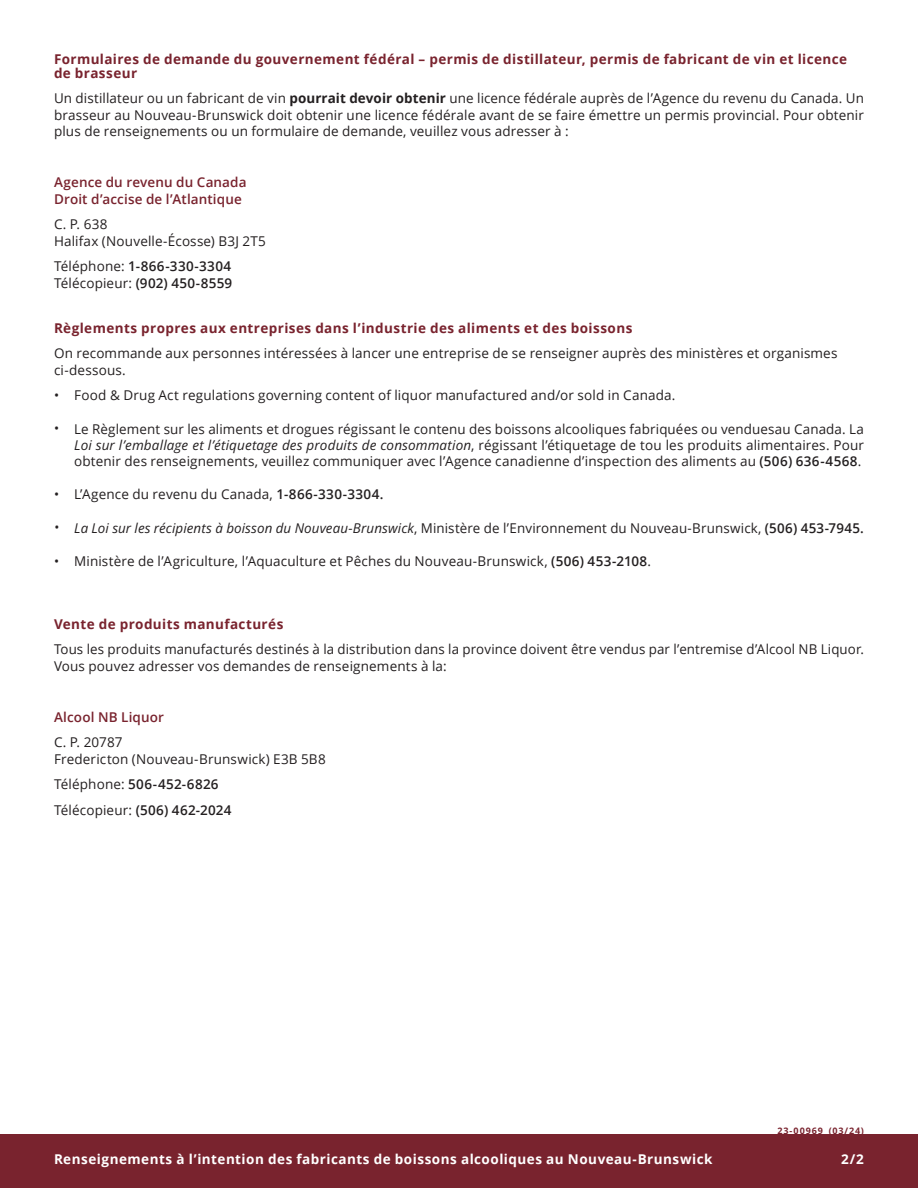
<style>
.page{position:relative;width:918px;height:1188px;background:#fff}
.page>*{position:absolute;margin:0;border:0;box-sizing:border-box;transform-origin:0 0}
.t1{font:13.5px/16.5px "Open Sans";letter-spacing:.01em;color:#231f20}
.t2{font:700 13.5px/13.5px "Open Sans";letter-spacing:.03em;color:#79232e}
.t3{font:italic 13.5px "Open Sans";letter-spacing:.01em;color:#231f20}
.t4{font:600 13.5px/16.5px "Open Sans";letter-spacing:.025em;color:#231f20}
.t5{font:700 13.5px "Open Sans";letter-spacing:.035em;color:#fff}
.t6{font:600 13.5px/16.5px "Open Sans";letter-spacing:.01em;color:#79232e}
.t7{font:700 9px "Open Sans";letter-spacing:.1em;color:#79232e}
.s1{font-weight:700}
.s2{font-weight:400}
.s3{font-style:italic}
.s4{font-weight:600}
.s5{font-style:normal}
.s6{font-weight:600;font-style:normal}
</style>
<div class="page">
<div style="left:0;top:1134px;width:918px;height:54px;background:#79232e"></div>
<p class="t2" style="left:54px;top:52px;width:795px">Formulaires de demande du gouvernement fédéral – permis de distillateur, permis de fabricant de vin et licence de brasseur</p>
<p class="t1" style="left:54px;top:90px;width:812px;text-align:justify">Un distillateur ou un fabricant de vin <span class="s1">pourrait devoir obtenir</span> une licence fédérale auprès de l’Agence du revenu du Canada. Un brasseur au Nouveau-Brunswick doit obtenir une licence fédérale avant de se faire émettre un permis provincial. Pour obtenir plus de renseignements ou un formulaire de demande, veuillez vous adresser à :</p>
<p class="t6" style="left:54px;top:174px;width:194px">Agence du revenu du Canada<br>Droit d’accise de l’Atlantique</p>
<p class="t1" style="left:54px;top:216px;width:213px">C. P. 638<br>Halifax (Nouvelle-Écosse) B3J 2T5</p>
<p class="t4" style="left:54px;top:258px;width:180px"><span class="s2">Téléphone:</span> 1-866-330-3304<br><span class="s2">Télécopieur:</span> (902) 450-8559</p>
<p class="t2" style="left:54px;top:321px;width:580px">Règlements propres aux entreprises dans l’industrie des aliments et des boissons</p>
<p class="t1" style="left:54px;top:345px;width:785px">On recommande aux personnes intéressées à lancer une entreprise de se renseigner auprès des ministères et organismes ci-dessous.</p>
<p class="t1" style="left:54px;top:387px;width:623px">• Food &amp; Drug Act regulations governing content of liquor manufactured and/or sold in Canada.</p>
<p class="t1" style="left:74px;top:420px;width:791px;text-align:justify;text-indent:-20px">• Le Règlement sur les aliments et drogues régissant le contenu des boissons alcooliques fabriquées ou venduesau Canada. La <span class="s3">Loi sur l’emballage et l’étiquetage des produits de consommation</span>, régissant l’étiquetage de tou les produits alimentaires. Pour obtenir des renseignements, veuillez communiquer avec l’Agence canadienne d’inspection des aliments au <span class="s4">(506) 636-4568</span>.</p>
<p class="t1" style="left:54px;top:486px;width:331px">• L’Agence du revenu du Canada, <span class="s4">1-866-330-3304.</span></p>
<p class="t3" style="left:54px;top:518px;width:811px">• La Loi sur les récipients à boisson du Nouveau-Brunswick<span class="s5">, Ministère de l’Environnement du Nouveau-Brunswick,</span> <span class="s6">(506) 453-7945.</span></p>
<p class="t1" style="left:54px;top:552px;width:599px">• Ministère de l’Agriculture, l’Aquaculture et Pêches du Nouveau-Brunswick, <span class="s4">(506) 453-2108</span>.</p>
<p class="t2" style="left:54px;top:617px;width:231px">Vente de produits manufacturés</p>
<p class="t1" style="left:54px;top:641px;width:812px">Tous les produits manufacturés destinés à la distribution dans la province doivent être vendus par l’entremise d’Alcool NB Liquor.<br>Vous pouvez adresser vos demandes de renseignements à la:</p>
<p class="t6" style="left:54px;top:708px;width:112px">Alcool NB Liquor</p>
<p class="t1" style="left:54px;top:734px;width:273px">C. P. 20787<br>Fredericton (Nouveau-Brunswick) E3B 5B8</p>
<p class="t4" style="left:54px;top:771px;width:179px;line-height:25.5px"><span class="s2">Téléphone:</span> 506-452-6826<br><span class="s2">Télécopieur:</span> (506) 462-2024</p>
<p class="t7" style="left:777px;top:1124px;width:88px">23-00969 (03/24)</p>
<p class="t5" style="left:54px;top:1150px;width:660px">Renseignements à l’intention des fabricants de boissons alcooliques au Nouveau-Brunswick</p>
<p class="t5" style="left:841px;top:1150px;width:24px">2/2</p>
</div>
